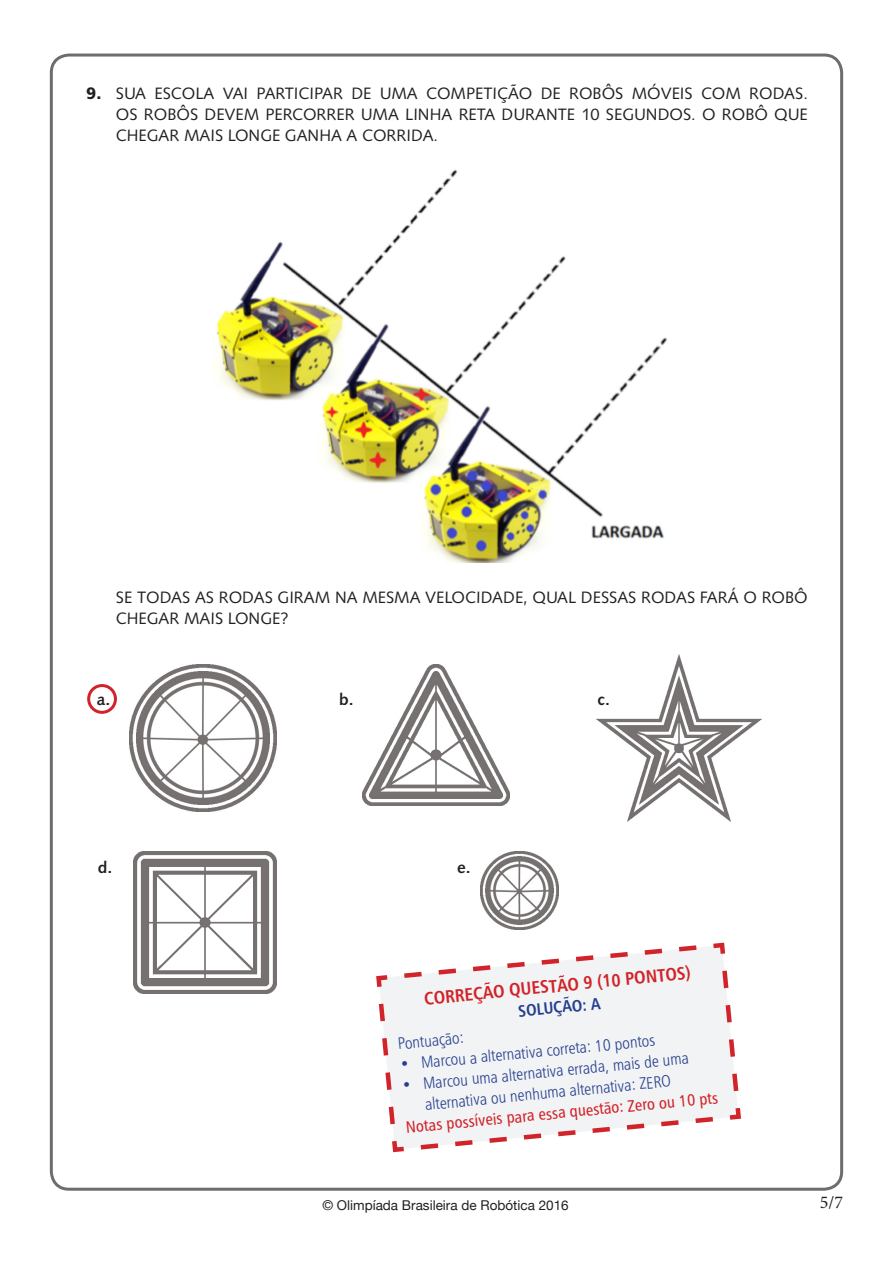
<style>
.page{position:relative;width:893px;height:1263px;background:#fff}
.page>*{position:absolute;margin:0;border:0;box-sizing:border-box;transform-origin:0 0}
.t1{font:18px "Humanist 777 BT Bold Condensed B";color:#d1232a}
.t2{font:18px "Minion Pro";color:#231f20}
.texto_com_recuo2{font:16.5px/21px "Humanist 531 BT Roman A";color:#231f20;text-align:justify}
.t3{font:16.5px/21px "Humanist 777 BT Light Condensed B";color:#253f8e;text-align:center}
.t4{font:16.5px "Humanist 777 BT Roman Condensed B";color:#d1232a}
.texto_com_recuo2-2{font:16.5px "Humanist 531 BT Bold A";color:#231f20}
.t5{font:16.5px "Humanist 777 BT Bold Condensed B";color:#253f8e}
.t6{font:13.5px "Helvetica Neue";color:#231f20}
.s1{font-family:"Humanist 777 BT Black B"}
</style>
<div class="page">
<img style="left:216px;top:169px;width:451px;height:393px">
<svg style="left:376px;top:942px;width:365px;height:211px"></svg>
<img style="left:129px;top:664px;width:147px;height:147px">
<div style="left:87px;top:684px;width:30px;height:30px;border:3px solid #d1232a;border-radius:50%"></div>
<img style="left:363px;top:664px;width:147px;height:141px">
<img style="left:596px;top:654px;width:166px;height:168px">
<img style="left:481px;top:851px;width:78px;height:78px">
<img style="left:134px;top:851px;width:142px;height:143px">
<p class="texto_com_recuo2" style="left:116px;top:83px;width:693px;text-indent:-30px"><span class="s1">9.</span> SUA ESCOLA VAI PARTICIPAR DE UMA COMPETIÇÃO DE ROBÔS MÓVEIS COM RODAS.<br>OS ROBÔS DEVEM PERCORRER UMA LINHA RETA DURANTE 10 SEGUNDOS. O ROBÔ QUE CHEGAR MAIS LONGE GANHA A CORRIDA.</p>
<p class="texto_com_recuo2" style="left:116px;top:587px;width:693px">SE TODAS AS RODAS GIRAM NA MESMA VELOCIDADE, QUAL DESSAS RODAS FARÁ O ROBÔ<br>CHEGAR MAIS LONGE?</p>
<p class="texto_com_recuo2-2" style="left:97px;top:689px;width:15px">a.</p>
<p class="texto_com_recuo2-2" style="left:339px;top:689px;width:16px">b.</p>
<p class="texto_com_recuo2-2" style="left:597px;top:689px;width:14px">c.</p>
<p class="texto_com_recuo2-2" style="left:98px;top:857px;width:16px">d.</p>
<p class="texto_com_recuo2-2" style="left:457px;top:857px;width:15px">e.</p>
<p class="t1" style="left:423px;top:986px;width:269px;rotate:-5deg">CORREÇÃO QUESTÃO 9 (10 PONTOS)</p>
<p class="t5" style="left:518px;top:1000px;width:84px;rotate:-5deg">SOLUÇÃO: A</p>
<p class="t3" style="left:397px;top:1033px;width:67px;rotate:-5deg">Pontuação:</p>
<p class="t3" style="left:399px;top:1053px;width:258px;rotate:-5deg">• Marcou a alternativa correta: 10 pontos</p>
<p class="t3" style="left:401px;top:1073px;width:289px;rotate:-5deg">• Marcou uma alternativa errada, mais de uma alternativa ou nenhuma alternativa: ZERO</p>
<p class="t4" style="left:405px;top:1116px;width:315px;rotate:-5deg">Notas possíveis para essa questão: Zero ou 10 pts</p>
<p class="t6" style="left:322px;top:1197px;width:248px">© Olimpíada Brasileira de Robótica 2016</p>
<p class="t2" style="left:820px;top:1190px;width:25px">5/7</p>
</div>
